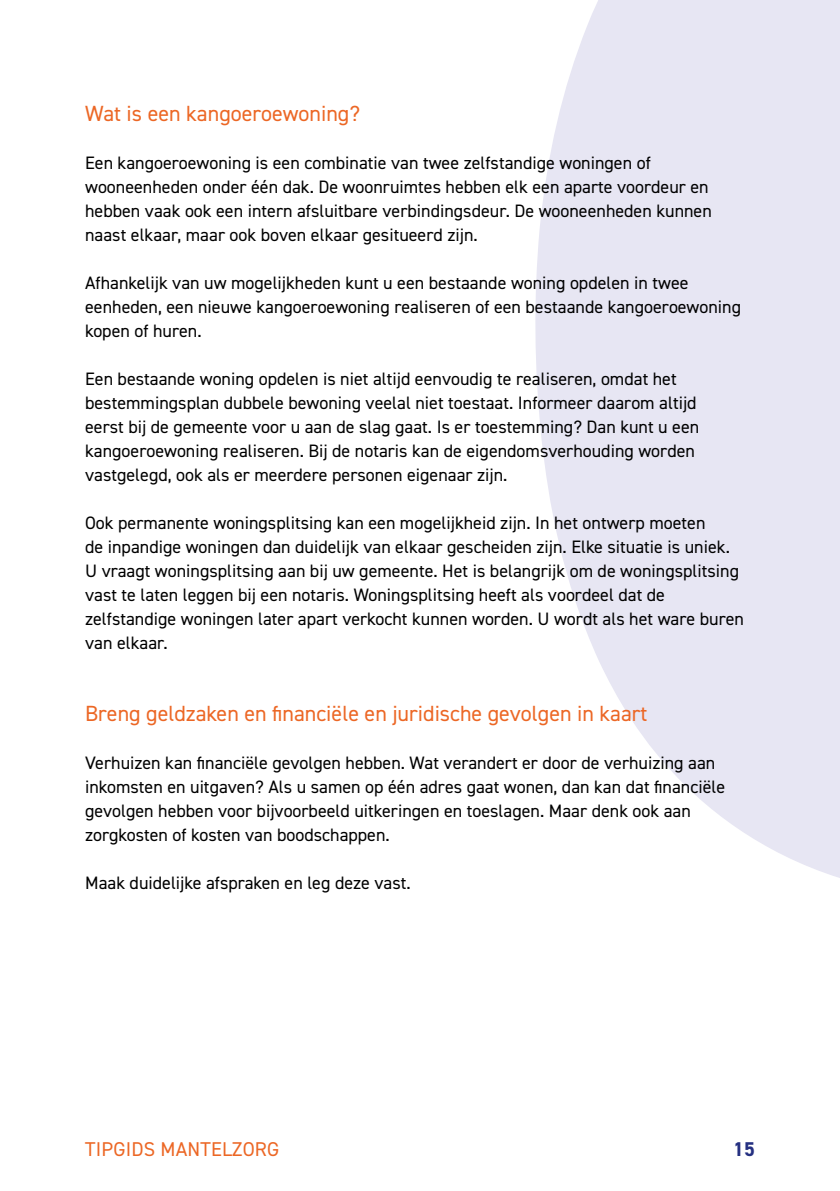
<style>
.page{position:relative;width:840px;height:1191px;background:#fff}
.page>*{position:absolute;margin:0;border:0;box-sizing:border-box;transform-origin:0 0}
.t1{font:22px "DIN2014";color:#ec6725}
.t2{font:20px "DIN2014";letter-spacing:.01em;color:#ec6725}
.t3{font:700 20px "DIN2014";color:#253081}
.t4{font:18px/24px "DIN2014";color:#000}
</style>
<div class="page">
<svg style="left:535px;top:0;width:304px;height:878px;fill:#e7e6f3"></svg>
<p class="t1" style="left:85px;top:100px;width:276px">Wat is een kangoeroewoning?</p>
<p class="t4" style="left:85px;top:151px;width:628px">Een kangoeroewoning is een combinatie van twee zelfstandige woningen of wooneenheden onder één dak. De woonruimtes hebben elk een aparte voordeur en hebben vaak ook een intern afsluitbare verbindingsdeur. De wooneenheden kunnen naast elkaar, maar ook boven elkaar gesitueerd zijn.</p>
<p class="t4" style="left:85px;top:270px;width:657px">Afhankelijk van uw mogelijkheden kunt u een bestaande woning opdelen in twee eenheden, een nieuwe kangoeroewoning realiseren of een bestaande kangoeroewoning kopen of huren.</p>
<p class="t4" style="left:85px;top:366px;width:615px">Een bestaande woning opdelen is niet altijd eenvoudig te realiseren, omdat het bestemmingsplan dubbele bewoning veelal niet toestaat. Informeer daarom altijd eerst bij de gemeente voor u aan de slag gaat. Is er toestemming? Dan kunt u een kangoeroewoning realiseren. Bij de notaris kan de eigendomsverhouding worden vastgelegd, ook als er meerdere personen eigenaar zijn.</p>
<p class="t4" style="left:85px;top:510px;width:660px">Ook permanente woningsplitsing kan een mogelijkheid zijn. In het ontwerp moeten<br>de inpandige woningen dan duidelijk van elkaar gescheiden zijn. Elke situatie is uniek.<br>U vraagt woningsplitsing aan bij uw gemeente. Het is belangrijk om de woningsplitsing vast te laten leggen bij een notaris. Woningsplitsing heeft als voordeel dat de zelfstandige woningen later apart verkocht kunnen worden. U wordt als het ware buren van elkaar.</p>
<p class="t1" style="left:85px;top:700px;width:563px">Breng geldzaken en financiële en juridische gevolgen in kaart</p>
<p class="t4" style="left:85px;top:751px;width:641px">Verhuizen kan financiële gevolgen hebben. Wat verandert er door de verhuizing aan inkomsten en uitgaven? Als u samen op één adres gaat wonen, dan kan dat financiële gevolgen hebben voor bijvoorbeeld uitkeringen en toeslagen. Maar denk ook aan zorgkosten of kosten van boodschappen.</p>
<p class="t4" style="left:85px;top:870px;width:327px">Maak duidelijke afspraken en leg deze vast.</p>
<p class="t2" style="left:85px;top:1136px;width:195px">TIPGIDS MANTELZORG</p>
<p class="t3" style="left:732px;top:1136px;width:23px">15</p>
</div>
